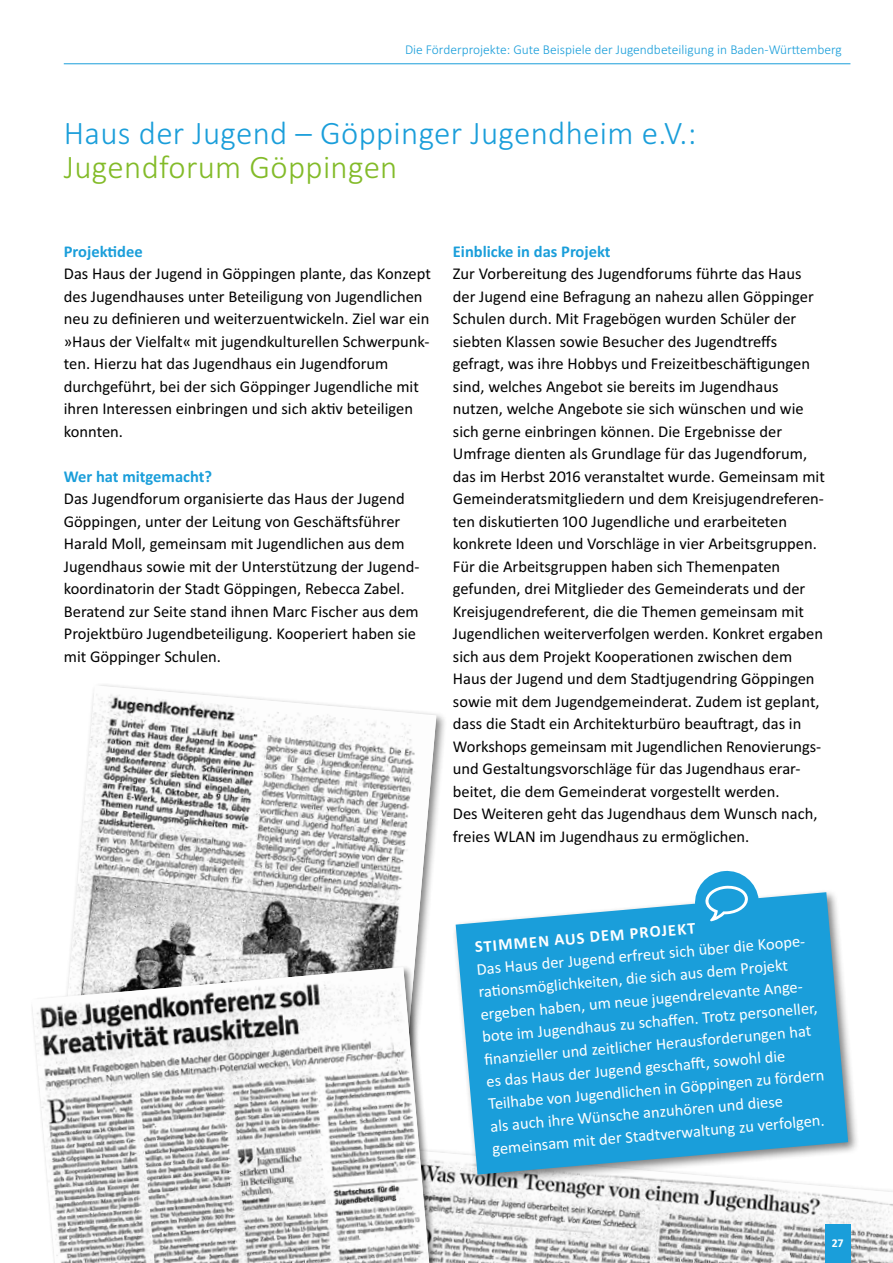
<style>
.page{position:relative;width:893px;height:1263px;background:#fff}
.page>*{position:absolute;margin:0;border:0;box-sizing:border-box;transform-origin:0 0}
.t1{font:300 33px "Calibri";letter-spacing:.01em;color:#1a9eda}
.t2{font:300 33px "Calibri";letter-spacing:.01em;color:#83bb29}
.t3{font:16.5px/22.5px "Calibri";color:#000}
.t4{font:16.5px/22.5px "Calibri";color:#fff}
.t5{font:700 16.5px "Calibri";color:#1a9eda}
.t6{font:700 16.5px "Calibri";color:#fff}
.t7{font:300 13.5px "Calibri";color:#1a9eda}
.t8{font:700 12px "Calibri";color:#fff}
</style>
<div class="page">
<hr style="left:64px;top:63px;width:786px;height:1px;background:#1a9eda">
<img style="left:442px;top:1151px;width:451px;height:112px">
<div style="left:825px;top:1224px;width:25px;height:39px;background:#1a9eda"></div>
<div style="left:59px;top:682px;width:389px;height:415px;background:#000;opacity:.5"></div>
<img style="left:63px;top:685px;width:373px;height:279px">
<div style="left:29px;top:964px;width:413px;height:299px;background:#000;opacity:.5"></div>
<img style="left:32px;top:967px;width:397px;height:296px">
<div style="left:452px;top:889px;width:408px;height:298px;background:#000;opacity:.5"></div>
<svg style="left:456px;top:892px;width:392px;height:282px;background:#3aa9dc"></svg>
<svg style="left:694px;top:870px;width:66px;height:66px"></svg>
<p class="t7" style="left:405px;top:42px;width:438px">Die Förderprojekte: Gute Beispiele der Jugendbeteiligung in Baden-Württemberg</p>
<h1 class="t1" style="left:64px;top:113px;width:634px">Haus der Jugend – Göppinger Jugendheim e.V.:</h1>
<h1 class="t2" style="left:64px;top:146px;width:335px">Jugendforum Göppingen</h1>
<p class="t5" style="left:64px;top:239px;width:80px">Projektidee</p>
<p class="t3" style="left:64px;top:262px;width:368px">Das Haus der Jugend in Göppingen plante, das Konzept des Jugendhauses unter Beteiligung von Jugendlichen neu zu definieren und weiterzuentwickeln. Ziel war ein »Haus der Vielfalt« mit jugendkulturellen Schwerpunk&shy;ten. Hierzu hat das Jugendhaus ein Jugendforum durchgeführt, bei der sich Göppinger Jugendliche mit ihren Interessen einbringen und sich aktiv beteiligen konnten.</p>
<p class="t5" style="left:64px;top:464px;width:150px">Wer hat mitgemacht?</p>
<p class="t3" style="left:64px;top:487px;width:356px">Das Jugendforum organisierte das Haus der Jugend Göppingen, unter der Leitung von Geschäftsführer Harald Moll, gemeinsam mit Jugendlichen aus dem Jugendhaus sowie mit der Unterstützung der Jugend&shy;koordinatorin der Stadt Göppingen, Rebecca Zabel.<br>Beratend zur Seite stand ihnen Marc Fischer aus dem Projektbüro Jugendbeteiligung. Kooperiert haben sie mit Göppinger Schulen.</p>
<p class="t5" style="left:453px;top:239px;width:159px">Einblicke in das Projekt</p>
<p class="t3" style="left:453px;top:262px;width:373px">Zur Vorbereitung des Jugendforums führte das Haus der Jugend eine Befragung an nahezu allen Göppinger Schulen durch. Mit Fragebögen wurden Schüler der siebten Klassen sowie Besucher des Jugendtreffs gefragt, was ihre Hobbys und Freizeitbeschäftigungen sind, welches Angebot sie bereits im Jugendhaus nutzen, welche Angebote sie sich wünschen und wie sich gerne einbringen können. Die Ergebnisse der Umfrage dienten als Grundlage für das Jugendforum, das im Herbst 2016 veranstaltet wurde. Gemeinsam mit Gemeinderatsmitgliedern und dem Kreisjugendreferen&shy;ten diskutierten 100 Jugendliche und erarbeiteten konkrete Ideen und Vorschläge in vier Arbeitsgruppen.<br>Für die Arbeitsgruppen haben sich Themenpaten gefunden, drei Mitglieder des Gemeinderats und der Kreisjugendreferent, die die Themen gemeinsam mit Jugendlichen weiterverfolgen werden. Konkret ergaben sich aus dem Projekt Kooperationen zwischen dem Haus der Jugend und dem Stadtjugendring Göppingen sowie mit dem Jugendgemeinderat. Zudem ist geplant, dass die Stadt ein Architekturbüro beauftragt, das in Workshops gemeinsam mit Jugendlichen Renovierungs&shy;und Gestaltungsvorschläge für das Jugendhaus erar&shy;beitet, die dem Gemeinderat vorgestellt werden.<br>Des Weiteren geht das Jugendhaus dem Wunsch nach, freies WLAN im Jugendhaus zu ermöglichen.</p>
<p class="t6" style="left:474px;top:935px;width:223px;rotate:-5deg">STIMMEN AUS DEM PROJEKT</p>
<p class="t4" style="left:476px;top:958px;width:339px;rotate:-5deg">Das Haus der Jugend erfreut sich über die Koope&shy;rati onsmöglichkeiten, die sich aus dem Projekt ergeben haben, um neue jugendrelevante Ange&shy;bote im Jugendhaus zu schaff en. Trotz personeller, fi nanzieller und zeitlicher Herausforderungen hat es das Haus der Jugend geschafft , sowohl die Teilhabe von Jugendlichen in Göppingen zu fördern als auch ihre Wünsche anzuhören und diese gemeinsam mit der Stadtverwaltung zu verfolgen.</p>
<p class="t8" style="left:832px;top:1234px;width:13px">27</p>
</div>
